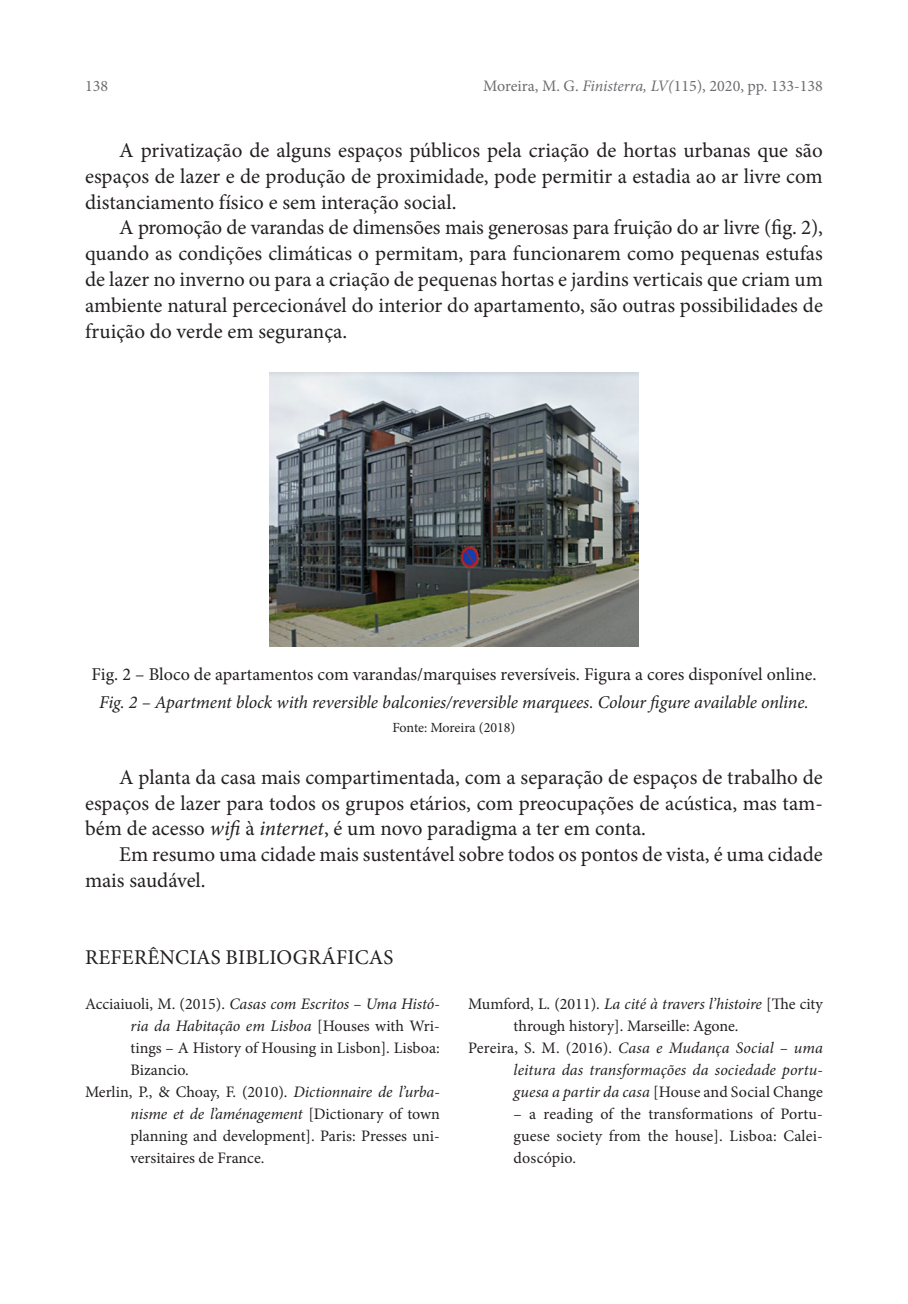
<style>
.page{position:relative;width:908px;height:1304px;background:#fff}
.page>*{position:absolute;margin:0;border:0;box-sizing:border-box;transform-origin:0 0}
.t1{font:21px/25.8px "Minion Pro";color:#231f20;text-align:justify}
.t2{font:italic 18px "Minion Pro";letter-spacing:-.01em;color:#231f20}
.t3{font:18px "Minion Pro";letter-spacing:-.005em;color:#231f20}
.t4{font:16px/22px "Minion Pro";color:#231f20;text-align:justify}
.t5{font:italic 16px "Minion Pro";color:#231f20}
.t6{font:16px "Minion Pro";color:#6c6d70}
.t7{font:14px "Minion Pro";color:#231f20}
.s1{font-style:italic}
.s2{font-style:normal}
</style>
<div class="page">
<img style="left:269px;top:373px;width:369px;height:274px">
<p class="t6" style="left:85px;top:75px;width:25px">138</p>
<p class="t6" style="left:483px;top:75px;width:341px">Moreira, M. G. <span class="s1">Finisterra, LV(</span>115), 2020, pp. 133-138</p>
<p class="t1" style="left:85px;top:137px;width:739px;text-indent:34px">A privatização de alguns espaços públicos pela criação de hortas urbanas que são espaços de lazer e de produção de proximidade, pode permitir a estadia ao ar livre com distanciamento físico e sem interação social.</p>
<p class="t1" style="left:85px;top:215px;width:739px;text-indent:34px">A promoção de varandas de dimensões mais generosas para fruição do ar livre (fig. 2), quando as condições climáticas o permitam, para funcionarem como pequenas estufas de lazer no inverno ou para a criação de pequenas hortas e jardins verticais que criam um ambiente natural percecionável do interior do apartamento, são outras possibilidades de fruição do verde em segurança.</p>
<p class="t3" style="left:91px;top:662px;width:726px">Fig. 2 – Bloco de apartamentos com varandas/marquises reversíveis. Figura a cores disponível online.</p>
<p class="t2" style="left:99px;top:690px;width:710px">Fig. 2 – Apartment block with reversible balconies/reversible marquees. Colour figure available online.</p>
<p class="t7" style="left:392px;top:718px;width:124px">Fonte: Moreira (2018)</p>
<p class="t1" style="left:85px;top:764px;width:739px;text-indent:34px">A planta da casa mais compartimentada, com a separação de espaços de trabalho de espaços de lazer para todos os grupos etários, com preocupações de acústica, mas tam&shy;bém de acesso <span class="s1">wifi</span> à <span class="s1">internet</span>, é um novo paradigma a ter em conta.</p>
<p class="t1" style="left:85px;top:842px;width:739px;text-indent:34px">Em resumo uma cidade mais sustentável sobre todos os pontos de vista, é uma cidade mais saudável.</p>
<p class="t1" style="left:85px;top:945px;width:14px">REFER</p>
<p class="t1" style="left:147px;top:945px;width:53px">ÊNCIAS</p>
<p class="t1" style="left:225px;top:945px;width:156px">BIBLIOGRÁFICAS</p>
<p class="t5" style="left:85px;top:993px;width:356px"><span class="s2">Acciaiuoli, M. (2015).</span> Casas com Escritos – Uma Histó-</p>
<p class="t5" style="left:130px;top:1015px;width:310px">ria da Habitação em Lisboa <span class="s2">[Houses with Wri-</span></p>
<p class="t4" style="left:130px;top:1037px;width:311px">tings – A History of Housing in Lisbon]. Lisboa:</p>
<p class="t4" style="left:130px;top:1059px;width:60px">Bizancio.</p>
<p class="t4" style="left:85px;top:1081px;width:356px">Merlin, P., &amp; Choay, F. (2010). <span class="s1">Dictionnaire de l’urba-</span></p>
<p class="t5" style="left:130px;top:1103px;width:310px">nisme et de l’aménagement <span class="s2">[Dictionary of town</span></p>
<p class="t4" style="left:130px;top:1125px;width:310px">planning and development]. Paris: Presses uni-</p>
<p class="t4" style="left:130px;top:1147px;width:135px">versitaires de France.</p>
<p class="t4" style="left:468px;top:993px;width:356px">Mumford, L. (2011). <span class="s1">La cité à travers l’histoire</span> [The city</p>
<p class="t4" style="left:513px;top:1015px;width:226px">through history]. Marseille: Agone.</p>
<p class="t5" style="left:468px;top:1037px;width:356px"><span class="s2">Pereira, S. M. (2016).</span> Casa e Mudança Social – uma</p>
<p class="t5" style="left:513px;top:1059px;width:310px">leitura das transformações da sociedade portu-</p>
<p class="t4" style="left:513px;top:1081px;width:310px"><span class="s1">guesa a partir da casa</span> [House and Social Change</p>
<p class="t4" style="left:513px;top:1103px;width:311px">– a reading of the transformations of Portu&shy;guese society from the house]. Lisboa: Calei&shy;doscópio.</p>
</div>
